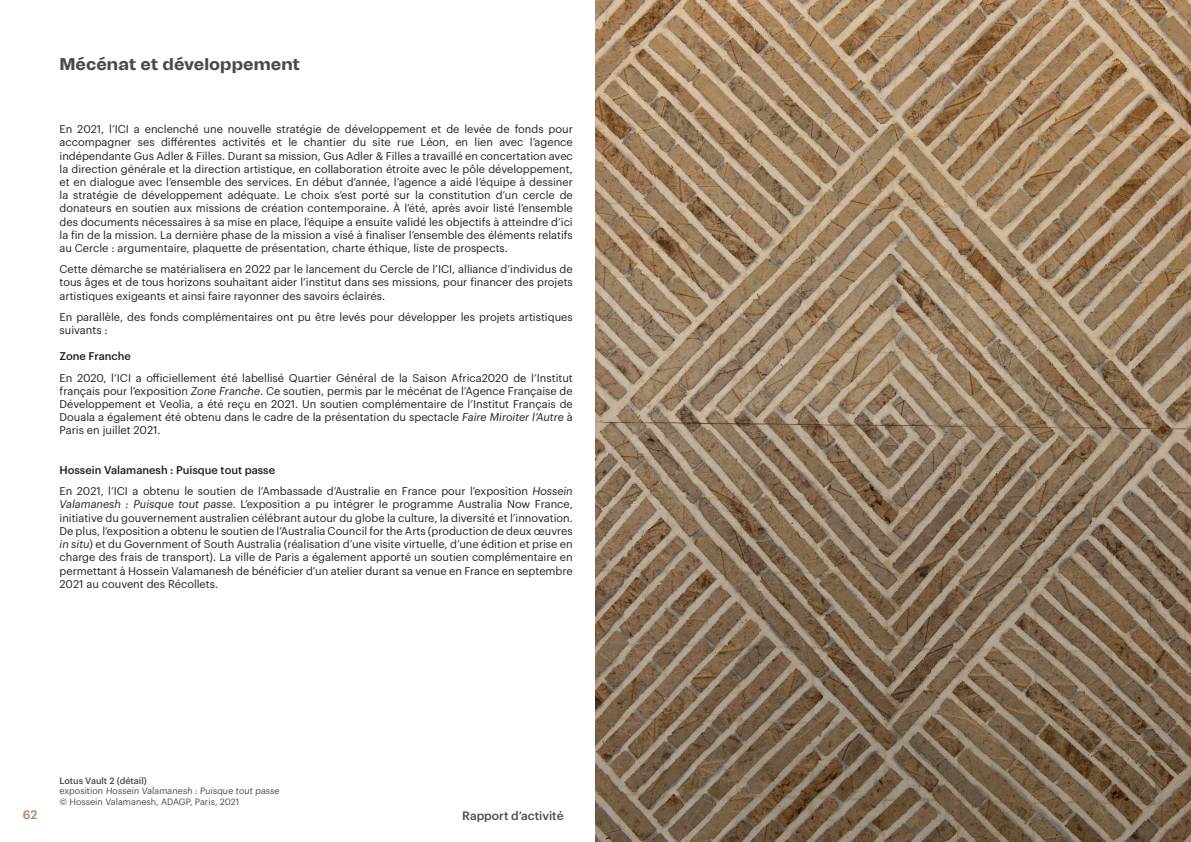
<style>
.page{position:relative;width:1191px;height:842px;background:#fff}
.page>*{position:absolute;margin:0;border:0;box-sizing:border-box;transform-origin:0 0}
.t1{font:800 17px "Tomato Grotesk";color:#494a4b}
.t2{font:500 12px "Graphik";color:#494a4b}
.t3{font:500 12px "Graphik";color:#b28166}
.t4{font:11px/13.2px "Graphik";color:#231f20;text-align:justify}
.t5{font:500 11px "Graphik";color:#231f20}
.t6{font:9px "Graphik";color:#494a4b}
.t7{font:500 9px "Graphik";color:#494a4b}
.s1{font-style:italic}
</style>
<div class="page">
<img style="left:595px;top:0;width:596px;height:842px">
<p class="t1" style="left:60px;top:52px;width:242px">Mécénat et développement</p>
<p class="t4" style="left:60px;top:122px;width:515px">En 2021, l’ICI a enclenché une nouvelle stratégie de développement et de levée de fonds pour accompagner ses différentes activités et le chantier du site rue Léon, en lien avec l’agence indépendante Gus Adler &amp; Filles. Durant sa mission, Gus Adler &amp; Filles a travaillé en concertation avec la direction générale et la direction artistique, en collaboration étroite avec le pôle développement, et en dialogue avec l’ensemble des services. En début d’année, l’agence a aidé l’équipe à dessiner la stratégie de développement adéquate. Le choix s’est porté sur la constitution d’un cercle de donateurs en soutien aux missions de création contemporaine. À l’été, après avoir listé l’ensemble des documents nécessaires à sa mise en place, l’équipe a ensuite validé les objectifs à atteindre d’ici la fin de la mission. La dernière phase de la mission a visé à finaliser l’ensemble des éléments relatifs au Cercle : argumentaire, plaquette de présentation, charte éthique, liste de prospects.</p>
<p class="t4" style="left:60px;top:262px;width:515px">Cette démarche se matérialisera en 2022 par le lancement du Cercle de l’ICI, alliance d’individus de tous âges et de tous horizons souhaitant aider l’institut dans ses missions, pour financer des projets artistiques exigeants et ainsi faire rayonner des savoirs éclairés.</p>
<p class="t4" style="left:60px;top:309px;width:515px">En parallèle, des fonds complémentaires ont pu être levés pour développer les projets artistiques suivants :</p>
<p class="t5" style="left:60px;top:348px;width:73px">Zone Franche</p>
<p class="t4" style="left:60px;top:370px;width:515px">En 2020, l’ICI a officiellement été labellisé Quartier Général de la Saison Africa2020 de l’Institut français pour l’exposition <span class="s1">Zone Franche</span>. Ce soutien, permis par le mécénat de l’Agence Française de Développement et Veolia, a été reçu en 2021. Un soutien complémentaire de l’Institut Français de Douala a également été obtenu dans le cadre de la présentation du spectacle <span class="s1">Faire Miroiter l’Autre</span> à Paris en juillet 2021.</p>
<p class="t5" style="left:60px;top:462px;width:217px">Hossein Valamanesh : Puisque tout passe</p>
<p class="t4" style="left:60px;top:484px;width:515px">En 2021, l’ICI a obtenu le soutien de l’Ambassade d’Australie en France pour l’exposition <span class="s1">Hossein Valamanesh : Puisque tout passe</span>. L’exposition a pu intégrer le programme Australia Now France, initiative du gouvernement australien célébrant autour du globe la culture, la diversité et l’innovation.<br>De plus, l’exposition a obtenu le soutien de l’Australia Council for the Arts (production de deux œuvres <span class="s1">in situ</span>) et du Government of South Australia (réalisation d’une visite virtuelle, d’une édition et prise en charge des frais de transport). La ville de Paris a également apporté un soutien complémentaire en permettant à Hossein Valamanesh de bénéficier d’un atelier durant sa venue en France en septembre 2021 au couvent des Récollets.</p>
<p class="t7" style="left:60px;top:773px;width:89px">Lotus Vault 2 (détail)</p>
<p class="t6" style="left:60px;top:784px;width:222px">exposition Hossein Valamanesh : Puisque tout passe</p>
<p class="t6" style="left:60px;top:795px;width:181px">© Hossein Valamanesh, ADAGP, Paris, 2021</p>
<p class="t3" style="left:23px;top:806px;width:16px">62</p>
<p class="t2" style="left:462px;top:806px;width:103px">Rapport d’activité</p>
</div>
